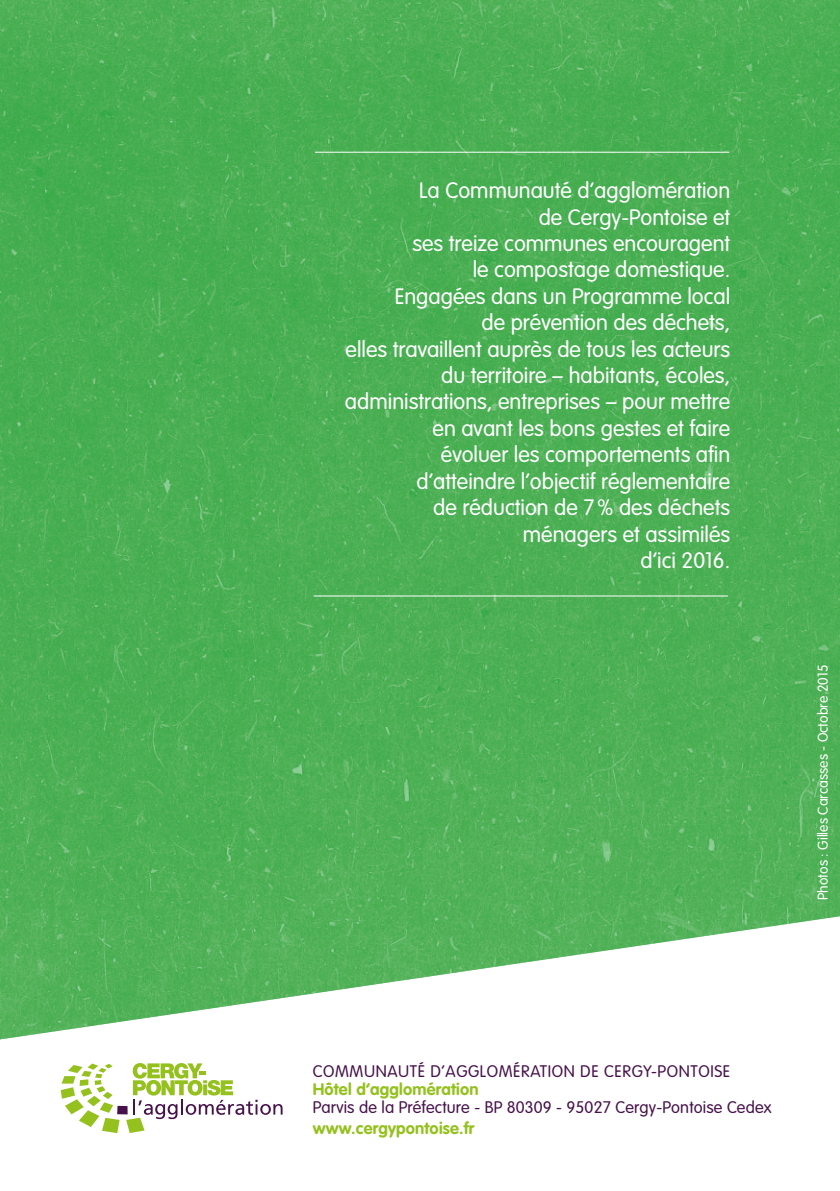
<style>
.page{position:relative;width:840px;height:1191px;background:#fff}
.page>*{position:absolute;margin:0;border:0;box-sizing:border-box;transform-origin:0 0}
.t1{font:300 22px/26.4px "VAG Rounded";color:#fff;text-align:right}
.t2{font:300 16.6px "VAG Rounded";letter-spacing:.01em;color:#47114c}
.t3{font:300 16.6px "VAG Rounded";letter-spacing:.04em;color:#47114c}
.t4{font:700 16.6px "VAG Rounded";letter-spacing:.01em;color:#95c11f}
.t5{font:300 14px "VAG Rounded";color:#fff}
</style>
<div class="page">
<img style="left:0;top:0;width:839px;height:1039px">
<div style="left:117px;top:1105px;width:10px;height:9px;background:#47114c"></div>
<svg style="left:61px;top:1063px;width:58px;height:70px"></svg>
<svg style="left:126px;top:1063px;width:156px;height:70px"></svg>
<hr style="left:313px;top:595px;width:414px;height:1px;background:#fff">
<hr style="left:315px;top:152px;width:414px;height:1px;background:#fff">
<p class="t1" style="left:345px;top:178px;width:386px">La Communauté d’agglomération<br>de Cergy-Pontoise et<br>ses treize communes encouragent<br>le compostage domestique.<br>Engagées dans un Programme local<br>de prévention des déchets,<br>elles travaillent auprès de tous les acteurs du territoire – habitants, écoles, administrations, entreprises – pour mettre en avant les bons gestes et faire<br>évoluer les comportements afin d’atteindre l’objectif réglementaire<br>de réduction de 7% des déchets ménagers et assimilés<br>d’ici 2016.</p>
<p class="t5" style="left:814px;top:900px;width:236px;rotate:-90deg">Photos : Gilles Carcasses - Octobre 2015</p>
<p class="t3" style="left:312px;top:1061px;width:419px">COMMUNAUTÉ D’AGGLOMÉRATION DE CERGY-PONTOISE</p>
<p class="t4" style="left:312px;top:1079px;width:167px">Hôtel d’agglomération</p>
<p class="t2" style="left:312px;top:1097px;width:460px">Parvis de la Préfecture - BP 80309 - 95027 Cergy-Pontoise Cedex</p>
<p class="t4" style="left:312px;top:1118px;width:163px">www.cergypontoise.fr</p>
</div>
